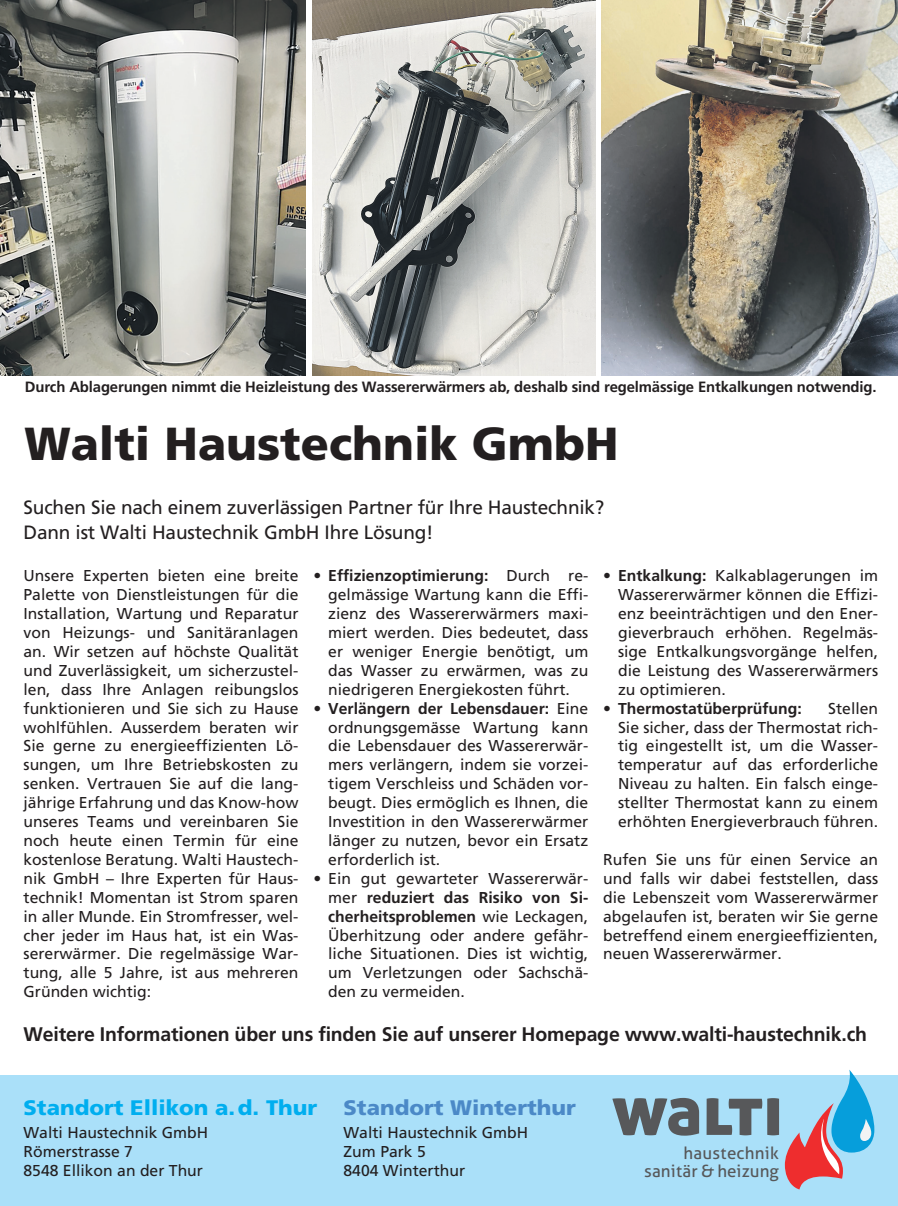
<style>
.page{position:relative;width:898px;height:1206px;background:#fff}
.page>*{position:absolute;margin:0;border:0;box-sizing:border-box;transform-origin:0 0}
.t1{font:900 46.2px "Frutiger";color:#231f20}
.t2{font:900 21px "Frutiger";color:#00aeef;scale:1.04 1}
.t3{font:900 21px "Frutiger";color:#4b89c7;scale:1.04 1}
.t4{font:700 19.6px "Frutiger";letter-spacing:-.01em;color:#231f20}
.t5{font:19.25px/25.2px "Frutiger";letter-spacing:-.01em;color:#231f20}
.t6{font:16.97px/18.2px "Aller";letter-spacing:.015em;color:#57585a;text-align:right}
.t7{font:15.75px/18.9px "Frutiger";color:#231f20;text-align:justify}
.t8{font:700 15.75px "Frutiger";color:#231f20}
.t9{font:700 14.88px "Frutiger";letter-spacing:-.01em;color:#231f20}
.s1{font-weight:700}
</style>
<div class="page">
<div style="left:0;top:1075px;width:898px;height:130px;background:#aae0f9"></div>
<img style="left:0;top:0;width:306px;height:376px">
<img style="left:602px;top:0;width:296px;height:376px">
<img style="left:312px;top:0;width:284px;height:376px">
<svg style="left:612px;top:1097px;width:167px;height:38px"></svg>
<svg style="left:785px;top:1070px;width:89px;height:119px"></svg>
<p class="t9" style="left:25px;top:378px;width:853px">Durch Ablagerungen nimmt die Heizleistung des Wassererwärmers ab, deshalb sind regelmässige Entkalkungen notwendig.</p>
<h1 class="t1" style="left:24px;top:416px;width:596px">Walti Haustechnik GmbH</h1>
<p class="t5" style="left:24px;top:494px;width:582px">Suchen Sie nach einem zuverlässigen Partner für Ihre Haustechnik?<br>Dann ist Walti Haustechnik GmbH Ihre Lösung!</p>
<p class="t7" style="left:24px;top:566px;width:276px">Unsere Experten bieten eine breite Palette von Dienstleistungen für die Installation, Wartung und Reparatur von Heizungs- und Sanitäranlagen an. Wir setzen auf höchste Qualität und Zuverlässigkeit, um sicherzustel&shy;len, dass Ihre Anlagen reibungslos funktionieren und Sie sich zu Hause wohlfühlen. Ausserdem beraten wir Sie gerne zu energieeffizienten Lö&shy;sungen, um Ihre Betriebskosten zu senken. Vertrauen Sie auf die lang&shy;jährige Erfahrung und das Know-how unseres Teams und vereinbaren Sie noch heute einen Termin für eine kostenlose Beratung. Walti Haustech&shy;nik GmbH – Ihre Experten für Haus&shy;technik! Momentan ist Strom sparen in aller Munde. Ein Stromfresser, wel&shy;cher jeder im Haus hat, ist ein Was&shy;sererwärmer. Die regelmässige War&shy;tung, alle 5 Jahre, ist aus mehreren Gründen wichtig:</p>
<p class="t7" style="left:328px;top:566px;width:262px;text-indent:-15px"><span class="s1">• Effizienzoptimierung:</span> Durch re&shy;gelmässige Wartung kann die Effi&shy;zienz des Wassererwärmers maxi&shy;miert werden. Dies bedeutet, dass er weniger Energie benötigt, um das Wasser zu erwärmen, was zu niedrigeren Energiekosten führt.</p>
<p class="t7" style="left:618px;top:566px;width:262px;text-indent:-15px"><span class="s1">• Entkalkung:</span> Kalkablagerungen im Wassererwärmer können die Effizi&shy;enz beeinträchtigen und den Ener&shy;gieverbrauch erhöhen. Regelmäs&shy;sige Entkalkungsvorgänge helfen, die Leistung des Wassererwärmers zu optimieren.</p>
<p class="t8" style="left:603px;top:699px;width:200px">• Thermostatüberprüfung:</p>
<p class="t7" style="left:618px;top:698px;width:262px;text-indent:210px">Stellen Sie sicher, dass der Thermostat rich&shy;tig eingestellt ist, um die Wasser&shy;temperatur auf das erforderliche Niveau zu halten. Ein falsch einge&shy;stellter Thermostat kann zu einem erhöhten Energieverbrauch führen.</p>
<p class="t7" style="left:603px;top:849px;width:276px">Rufen Sie uns für einen Service an und falls wir dabei feststellen, dass die Lebenszeit vom Wassererwärmer abgelaufen ist, beraten wir Sie gerne betreffend einem energieeffizienten, neuen Wassererwärmer.</p>
<p class="t7" style="left:328px;top:698px;width:262px;text-indent:-15px"><span class="s1">• Verlängern der Lebensdauer:</span> Eine ordnungsgemässe Wartung kann die Lebensdauer des Wassererwär&shy;mers verlängern, indem sie vorzei&shy;tigem Verschleiss und Schäden vor&shy;beugt. Dies ermöglich es Ihnen, die Investition in den Wassererwärmer länger zu nutzen, bevor ein Ersatz erforderlich ist.</p>
<p class="t7" style="left:328px;top:868px;width:262px;text-indent:-15px">• Ein gut gewarteter Wassererwär&shy;mer <span class="s1">reduziert das Risiko von Si&shy;cherheitsproblemen</span> wie Leckagen, Überhitzung oder andere gefähr&shy;liche Situationen. Dies ist wichtig, um Verletzungen oder Sachschä&shy;den zu vermeiden.</p>
<p class="t4" style="left:24px;top:1022px;width:845px">Weitere Informationen über uns finden Sie auf unserer Homepage www.walti-haustechnik.ch</p>
<h2 class="t2" style="left:24px;top:1094px;width:284px">Standort Ellikon a.d. Thur</h2>
<p class="t7" style="left:24px;top:1123px;width:186px;text-align:left">Walti Haustechnik GmbH<br>Römerstrasse 7<br>8548 Ellikon an der Thur</p>
<h2 class="t3" style="left:344px;top:1094px;width:225px">Standort Winterthur</h2>
<p class="t7" style="left:344px;top:1123px;width:186px;text-align:left">Walti Haustechnik GmbH<br>Zum Park 5<br>8404 Winterthur</p>
<p class="t6" style="left:644px;top:1143px;width:136px">haustechnik sanitär &amp; heizung</p>
</div>
